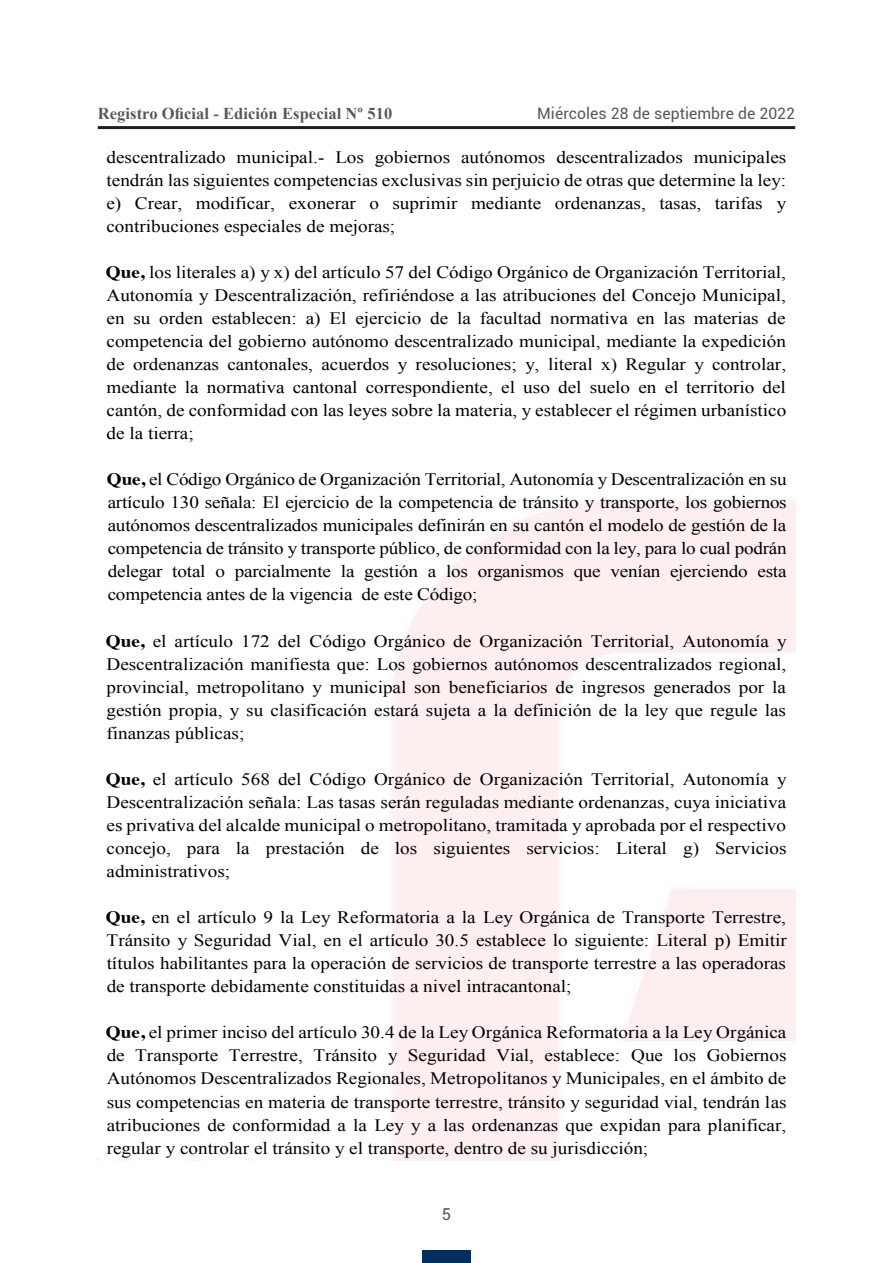
<style>
.page{position:relative;width:893px;height:1263px;background:#fff}
.page>*{position:absolute;margin:0;border:0;box-sizing:border-box;transform-origin:0 0}
.t1{font:17.4px/23.1px "Times New Roman";color:#000;text-align:justify;scale:1.1 1}
.t2{font:700 16.5px "Times New Roman";letter-spacing:.005em;color:#57585a}
.t3{font:16.5px "Roboto";color:#57585a}
.t4{font:15.75px "Roboto";letter-spacing:.005em;color:#57585a}
.s1{font-family:"Times";font-weight:700}
</style>
<div class="page">
<hr style="left:98px;top:126px;width:697px;height:3px;background:#231f20">
<div style="left:422px;top:1250px;width:49px;height:13px;background:#002e5e"></div>
<p class="t2" style="left:98px;top:102px;width:296px">Registro Oficial - Edición Especial Nº 510</p>
<p class="t4" style="left:537px;top:102px;width:259px">Miércoles 28 de septiembre de 2022</p>
<p class="t1" style="left:107px;top:145px;width:619px">descentralizado municipal.- Los gobiernos autónomos descentralizados municipales tendrán las siguientes competencias exclusivas sin perjuicio de otras que determine la ley: e) Crear, modificar, exonerar o suprimir mediante ordenanzas, tasas, tarifas y contribuciones especiales de mejoras;</p>
<p class="t1" style="left:106px;top:260px;width:620px"><span class="s1">Que,</span> los literales a) y x) del artículo 57 del Código Orgánico de Organización Territorial, Autonomía y Descentralización, refiriéndose a las atribuciones del Concejo Municipal, en su orden establecen: a) El ejercicio de la facultad normativa en las materias de competencia del gobierno autónomo descentralizado municipal, mediante la expedición de ordenanzas cantonales, acuerdos y resoluciones; y, literal x) Regular y controlar, mediante la normativa cantonal correspondiente, el uso del suelo en el territorio del cantón, de conformidad con las leyes sobre la materia, y establecer el régimen urbanístico de la tierra;</p>
<p class="t1" style="left:107px;top:468px;width:619px"><span class="s1">Que,</span> el Código Orgánico de Organización Territorial, Autonomía y Descentralización en su artículo 130 señala: El ejercicio de la competencia de tránsito y transporte, los gobiernos autónomos descentralizados municipales definirán en su cantón el modelo de gestión de la competencia de tránsito y transporte público, de conformidad con la ley, para lo cual podrán delegar total o parcialmente la gestión a los organismos que venían ejerciendo esta competencia antes de la vigencia de este Código;</p>
<p class="t1" style="left:106px;top:629px;width:620px"><span class="s1">Que,</span> el artículo 172 del Código Orgánico de Organización Territorial, Autonomía y Descentralización manifiesta que: Los gobiernos autónomos descentralizados regional, provincial, metropolitano y municipal son beneficiarios de ingresos generados por la gestión propia, y su clasificación estará sujeta a la definición de la ley que regule las finanzas públicas;</p>
<p class="t1" style="left:106px;top:767px;width:621px"><span class="s1">Que,</span> el artículo 568 del Código Orgánico de Organización Territorial, Autonomía y Descentralización señala: Las tasas serán reguladas mediante ordenanzas, cuya iniciativa es privativa del alcalde municipal o metropolitano, tramitada y aprobada por el respectivo concejo, para la prestación de los siguientes servicios: Literal g) Servicios administrativos;</p>
<p class="t1" style="left:106px;top:906px;width:620px"><span class="s1">Que,</span> en el artículo 9 la Ley Reformatoria a la Ley Orgánica de Transporte Terrestre, Tránsito y Seguridad Vial, en el artículo 30.5 establece lo siguiente: Literal p) Emitir títulos habilitantes para la operación de servicios de transporte terrestre a las operadoras de transporte debidamente constituidas a nivel intracantonal;</p>
<p class="t1" style="left:106px;top:1021px;width:620px"><span class="s1">Que,</span> el primer inciso del artículo 30.4 de la Ley Orgánica Reformatoria a la Ley Orgánica de Transporte Terrestre, Tránsito y Seguridad Vial, establece: Que los Gobiernos Autónomos Descentralizados Regionales, Metropolitanos y Municipales, en el ámbito de sus competencias en materia de transporte terrestre, tránsito y seguridad vial, tendrán las atribuciones de conformidad a la Ley y a las ordenanzas que expidan para planificar, regular y controlar el tránsito y el transporte, dentro de su jurisdicción;</p>
<p class="t3" style="left:442px;top:1203px;width:11px">5</p>
</div>
